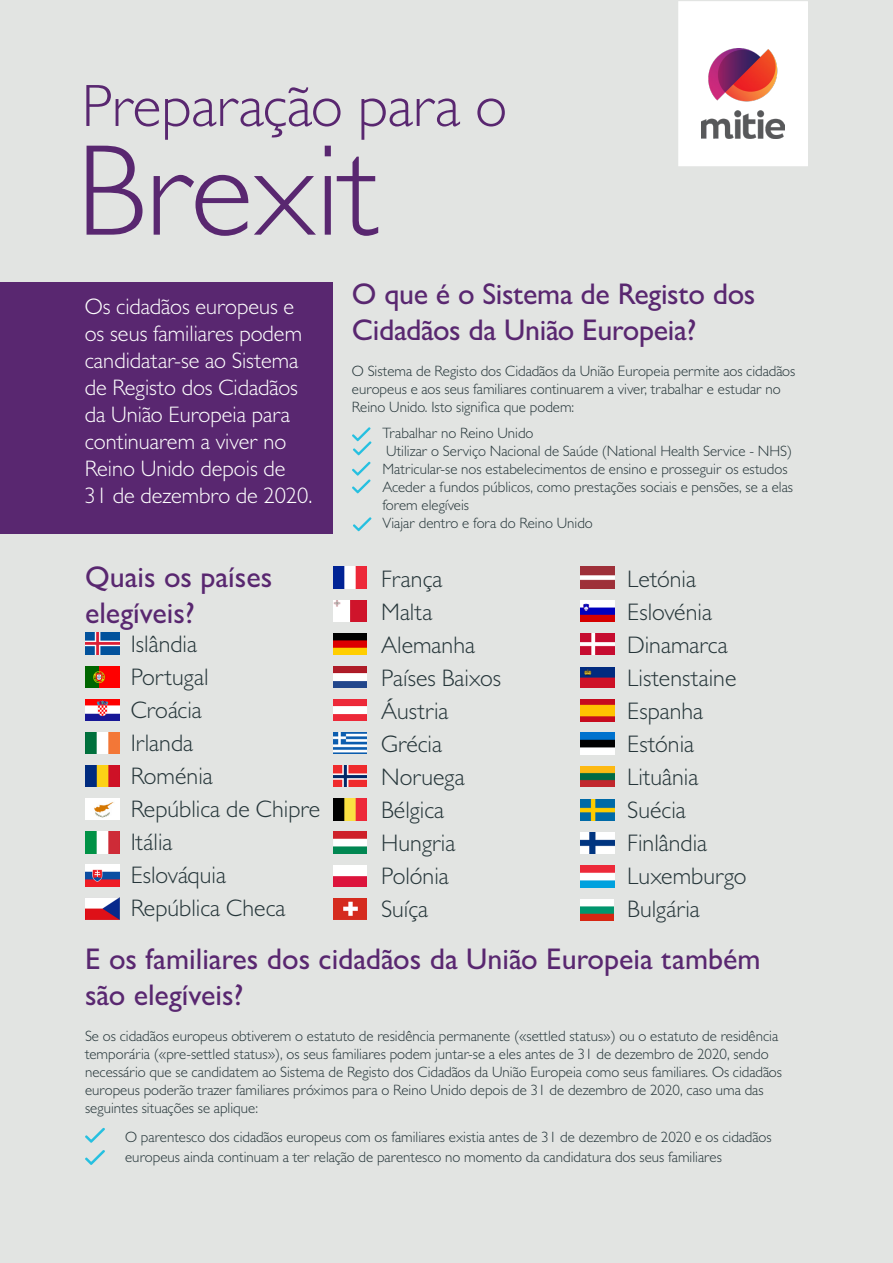
<style>
.page{position:relative;width:893px;height:1263px;background:#fff}
.page>*{position:absolute;margin:0;border:0;box-sizing:border-box;transform-origin:0 0}
.t1{font:300 130.5px "Gill Sans MT Std";color:#592770}
.t2{font:300 60px "Gill Sans MT Std";color:#592770}
.t3{font:500 30px/36px "Gill Sans MT Std";color:#592770}
.t4{font:300 24px/33px "Gill Sans MT Std";color:#26363a}
.t5{font:300 22.5px/27px "Gill Sans MT Std";color:#fff}
.t6{font:300 15px/18px "Gill Sans MT Std";color:#26363a}
</style>
<div class="page">
<div style="left:1px;top:1px;width:892px;height:1262px;background:#e2e4e2"></div>
<img style="left:333px;top:567px;width:34px;height:21px">
<img style="left:333px;top:600px;width:34px;height:21px">
<img style="left:333px;top:633px;width:34px;height:21px">
<img style="left:333px;top:666px;width:34px;height:21px">
<img style="left:333px;top:699px;width:34px;height:22px">
<img style="left:333px;top:732px;width:34px;height:22px">
<img style="left:333px;top:766px;width:34px;height:21px">
<img style="left:333px;top:799px;width:34px;height:21px">
<img style="left:333px;top:832px;width:34px;height:21px">
<img style="left:333px;top:865px;width:34px;height:21px">
<img style="left:334px;top:898px;width:33px;height:21px">
<img style="left:580px;top:567px;width:34px;height:21px">
<img style="left:580px;top:600px;width:34px;height:21px">
<img style="left:580px;top:633px;width:34px;height:21px">
<img style="left:581px;top:667px;width:33px;height:20px">
<img style="left:581px;top:700px;width:33px;height:21px">
<img style="left:580px;top:733px;width:34px;height:21px">
<img style="left:581px;top:767px;width:33px;height:20px">
<img style="left:581px;top:799px;width:33px;height:22px">
<img style="left:581px;top:832px;width:33px;height:22px">
<img style="left:581px;top:866px;width:33px;height:21px">
<img style="left:580px;top:899px;width:34px;height:21px">
<img style="left:86px;top:633px;width:33px;height:21px">
<img style="left:86px;top:666px;width:33px;height:21px">
<img style="left:86px;top:699px;width:33px;height:21px">
<img style="left:86px;top:732px;width:33px;height:22px">
<img style="left:86px;top:765px;width:33px;height:22px">
<img style="left:86px;top:799px;width:33px;height:21px">
<img style="left:86px;top:832px;width:33px;height:21px">
<img style="left:86px;top:865px;width:33px;height:21px">
<img style="left:86px;top:898px;width:33px;height:21px">
<div style="left:0;top:283px;width:332px;height:251px;background:#592770"></div>
<div style="left:679px;top:2px;width:128px;height:163px;background:#fff"></div>
<div style="left:678px;top:1px;width:130px;height:165px;border:2px solid #fff"></div>
<img style="left:701px;top:49px;width:84px;height:90px">
<svg style="left:352px;top:427px;width:19px;height:28px"></svg>
<svg style="left:352px;top:461px;width:18px;height:32px"></svg>
<svg style="left:353px;top:517px;width:18px;height:14px"></svg>
<svg style="left:85px;top:1127px;width:20px;height:16px"></svg>
<svg style="left:85px;top:1150px;width:20px;height:15px"></svg>
<p class="t2" style="left:82px;top:70px;width:427px">Preparação para o</p>
<p class="t1" style="left:76px;top:112px;width:305px">Brexit</p>
<p class="t5" style="left:85px;top:292px;width:229px">Os cidadãos europeus e os seus familiares podem candidatar-se ao Sistema de Registo dos Cidadãos da União Europeia para continuarem a viver no<br>Reino Unido depois de<br>31 de dezembro de 2020.</p>
<p class="t3" style="left:85px;top:559px;width:189px">Quais os países elegíveis?</p>
<p class="t4" style="left:131px;top:627px;width:68px">Islândia</p>
<p class="t4" style="left:131px;top:660px;width:79px">Portugal</p>
<p class="t4" style="left:131px;top:693px;width:73px">Croácia</p>
<p class="t4" style="left:131px;top:726px;width:64px">Irlanda</p>
<p class="t4" style="left:131px;top:759px;width:84px">Roménia</p>
<p class="t4" style="left:131px;top:792px;width:191px">República de Chipre<br>Itália</p>
<p class="t4" style="left:131px;top:858px;width:97px">Eslováquia</p>
<p class="t4" style="left:131px;top:891px;width:156px">República Checa</p>
<p class="t3" style="left:352px;top:276px;width:405px">O que é o Sistema de Registo dos<br>Cidadãos da União Europeia?</p>
<p class="t6" style="left:352px;top:362px;width:445px">O Sistema de Registo dos Cidadãos da União Europeia permite aos cidadãos europeus e aos seus familiares continuarem a viver, trabalhar e estudar no<br>Reino Unido. Isto significa que podem:</p>
<p class="t6" style="left:382px;top:423px;width:153px">Trabalhar no Reino Unido</p>
<p class="t6" style="left:386px;top:441px;width:407px">Utilizar o Serviço Nacional de Saúde (National Health Service - NHS)</p>
<p class="t6" style="left:382px;top:459px;width:407px">Matricular-se nos estabelecimentos de ensino e prosseguir os estudos</p>
<p class="t6" style="left:382px;top:477px;width:412px">Aceder a fundos públicos, como prestações sociais e pensões, se a elas forem elegíveis</p>
<p class="t6" style="left:382px;top:513px;width:212px">Viajar dentro e fora do Reino Unido</p>
<p class="t4" style="left:381px;top:562px;width:63px">França</p>
<p class="t4" style="left:381px;top:595px;width:95px">Malta<br>Alemanha</p>
<p class="t4" style="left:381px;top:661px;width:121px">Países Baixos<br>Áustria</p>
<p class="t4" style="left:381px;top:727px;width:85px">Grécia<br>Noruega<br>Bélgica</p>
<p class="t4" style="left:381px;top:826px;width:76px">Hungria<br>Polónia</p>
<p class="t4" style="left:381px;top:892px;width:49px">Suíça</p>
<p class="t4" style="left:627px;top:562px;width:70px">Letónia</p>
<p class="t4" style="left:627px;top:595px;width:102px">Eslovénia<br>Dinamarca</p>
<p class="t4" style="left:627px;top:661px;width:111px">Listenstaine<br>Espanha</p>
<p class="t4" style="left:627px;top:727px;width:68px">Estónia</p>
<p class="t4" style="left:627px;top:760px;width:73px">Lituânia</p>
<p class="t4" style="left:627px;top:793px;width:60px">Suécia</p>
<p class="t4" style="left:627px;top:826px;width:81px">Finlândia</p>
<p class="t4" style="left:627px;top:859px;width:121px">Luxemburgo<br>Bulgária</p>
<p class="t3" style="left:85px;top:940px;width:677px">E os familiares dos cidadãos da União Europeia também são elegíveis?</p>
<p class="t6" style="left:85px;top:1026px;width:699px">Se os cidadãos europeus obtiverem o estatuto de residência permanente («settled status») ou o estatuto de residência temporária («pre-settled status»), os seus familiares podem juntar-se a eles antes de 31 de dezembro de 2020, sendo necessário que se candidatem ao Sistema de Registo dos Cidadãos da União Europeia como seus familiares. Os cidadãos europeus poderão trazer familiares próximos para o Reino Unido depois de 31 de dezembro de 2020, caso uma das seguintes situações se aplique:</p>
<p class="t6" style="left:125px;top:1127px;width:648px;line-height:19.8px">O parentesco dos cidadãos europeus com os familiares existia antes de 31 de dezembro de 2020 e os cidadãos europeus ainda continuam a ter relação de parentesco no momento da candidatura dos seus familiares</p>
</div>
